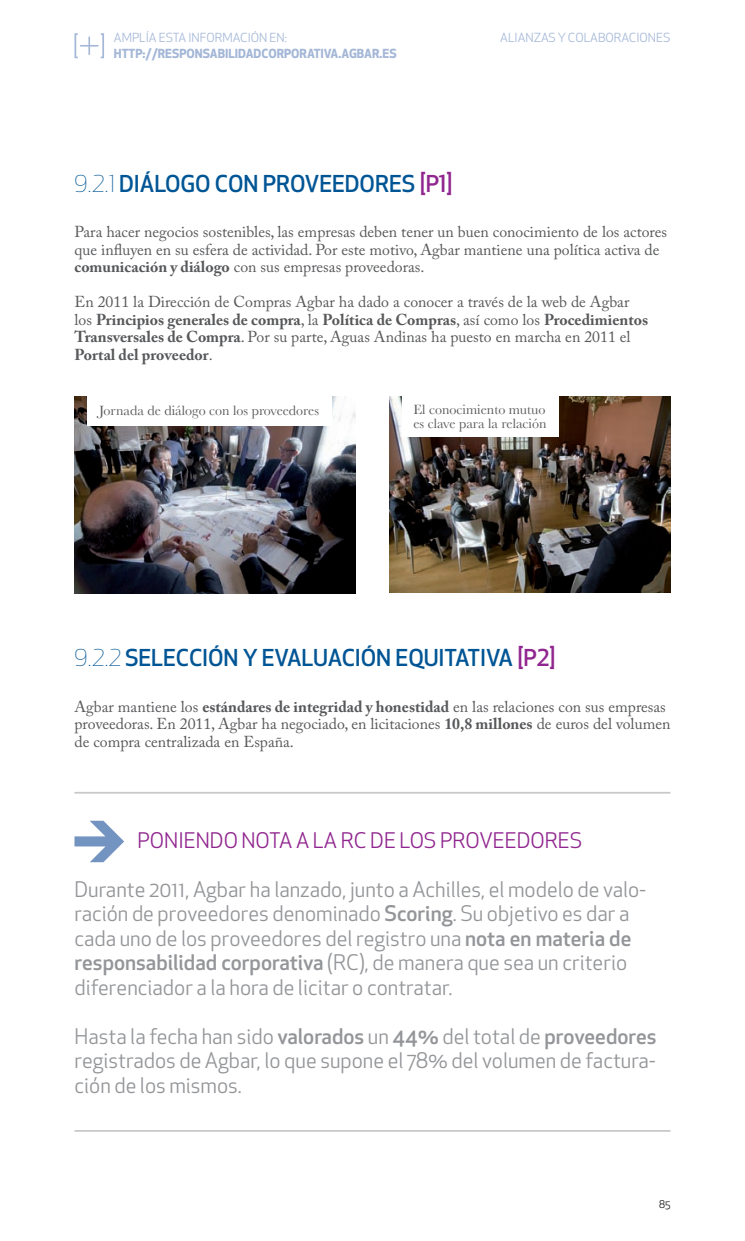
<style>
.page{position:relative;width:745px;height:1241px;background:#fff}
.page>*{position:absolute;margin:0;border:0;box-sizing:border-box;transform-origin:0 0}
.t1{font:500 22.75px "Apex New";letter-spacing:-.005em;color:#005595}
.t2{font:21px/24.5px "Apex New";color:#939598}
.t3{font:21px "Apex New";color:#90268f}
.t4{font:15.75px/17.5px "Adobe Caslon Pro";color:#57585a}
.t5{font:14px/14px "Baskerville";color:#57585a}
.t6{font:12.25px "Apex New";color:#a4b7d7}
.t7{font:700 12.25px "Apex New";color:#a4b7d7}
.t8{font:10.5px "Apex New";color:#231f20}
.s1{font-weight:300}
.s2{color:#90268f}
.s3{font-weight:700}
.s4{font-weight:500}
</style>
<div class="page">
<svg style="left:74px;top:33px;width:30px;height:25px"></svg>
<img style="left:74px;top:396px;width:281px;height:197px">
<hr style="left:74px;top:791px;width:596px;height:2px;background:#c7c8ca">
<hr style="left:74px;top:1129px;width:596px;height:2px;background:#c7c8ca">
<svg style="left:74px;top:820px;width:50px;height:42px"></svg>
<img style="left:389px;top:396px;width:281px;height:196px">
<div style="left:87px;top:395px;width:244px;height:30px;background:#fff"></div>
<div style="left:402px;top:395px;width:157px;height:42px;background:#fff"></div>
<p class="t6" style="left:114px;top:33px;width:174px">AMPLÍA ESTA INFORMACIÓN EN:</p>
<p class="t7" style="left:114px;top:49px;width:284px">HTTP://RESPONSABILIDADCORPORATIVA.AGBAR.ES</p>
<p class="t6" style="left:500px;top:33px;width:171px">ALIANZAS Y COLABORACIONES</p>
<h1 class="t1" style="left:74px;top:174px;width:379px"><span class="s1">9.2.1</span> DIÁLOGO CON PROVEEDORES <span class="s2">[P1]</span></h1>
<p class="t4" style="left:74px;top:225px;width:593px">Para hacer negocios sostenibles, las empresas deben tener un buen conocimiento de los actores que influyen en su esfera de actividad. Por este motivo, Agbar mantiene una política activa de <span class="s3">comunicación y diálogo</span> con sus empresas proveedoras.</p>
<p class="t4" style="left:74px;top:295px;width:574px">En 2011 la Dirección de Compras Agbar ha dado a conocer a través de la web de Agbar los <span class="s3">Principios generales de compra</span>, la <span class="s3">Política de Compras</span>, así como los <span class="s3">Procedimientos Transversales de Compra</span>. Por su parte, Aguas Andinas ha puesto en marcha en 2011 el <span class="s3">Portal del proveedor</span>.</p>
<p class="t5" style="left:99px;top:403px;width:221px">Jornada de diálogo con los proveedores</p>
<p class="t5" style="left:413px;top:402px;width:134px">El conocimiento mutuo es clave para la relación</p>
<h1 class="t1" style="left:74px;top:649px;width:482px"><span class="s1">9.2.2</span> SELECCIÓN Y EVALUACIÓN EQUITATIVA <span class="s2">[P2]</span></h1>
<p class="t4" style="left:74px;top:699px;width:597px">Agbar mantiene los <span class="s3">estándares de integridad y honestidad</span> en las relaciones con sus empresas proveedoras. En 2011, Agbar ha negociado, en licitaciones <span class="s3">10,8 millones</span> de euros del volumen de compra centralizada en España.</p>
<h2 class="t3" style="left:137px;top:831px;width:446px">PONIENDO NOTA A LA RC DE LOS PROVEEDORES</h2>
<p class="t2" style="left:74px;top:878px;width:572px">Durante 2011, Agbar ha lanzado, junto a Achilles, el modelo de valo&shy;ración de proveedores denominado <span class="s4">Scoring</span>. Su objetivo es dar a cada uno de los proveedores del registro una <span class="s4">nota en materia de responsabilidad corporativa</span> (RC), de manera que sea un criterio diferenciador a la hora de licitar o contratar.</p>
<h2 class="t2" style="left:74px;top:1025px;width:583px;text-align:justify">Hasta la fecha han sido <span class="s4">valorados</span> un <span class="s4">44%</span> del total de <span class="s4">proveedores </span>registrados de Agbar, lo que supone el 78% del volumen de factura&shy;ción de los mismos.</h2>
<p class="t8" style="left:658px;top:1199px;width:13px">85</p>
</div>
